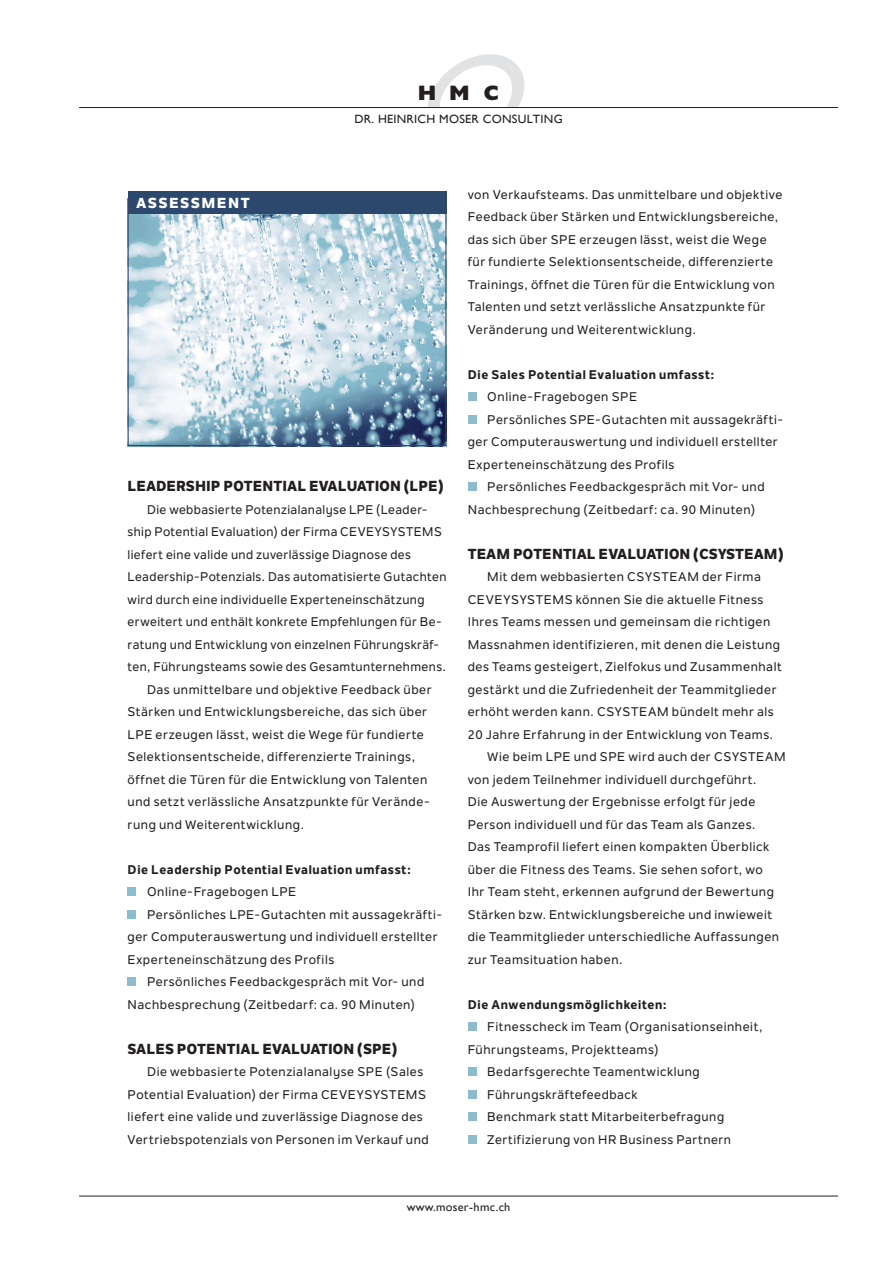
<style>
.page{position:relative;width:893px;height:1263px;background:#fff}
.page>*{position:absolute;margin:0;border:0;box-sizing:border-box;transform-origin:0 0}
.t1{font:800 21px "Gill Sans";color:#231f20}
.HMC_Zwischentitel{font:800 14.4px "Nolan Next";letter-spacing:.005em;color:#231f20}
.HMC_Zwischentitel-2{font:800 14.4px "Nolan Next";letter-spacing:.095em;color:#fff}
.HMC_Lauftext{font:500 12.45px/22.5px "Nolan Next";letter-spacing:.04em;color:#231f20}
.HMC_Lauftext-2{font:800 12.45px "Nolan Next";letter-spacing:.05em;color:#231f20}
.t2{font:12px "Gill Sans";letter-spacing:.02em;color:#231f20}
</style>
<div class="page">
<svg style="left:428px;top:54px;width:96px;height:53px"></svg>
<hr style="left:79px;top:107px;width:759px;height:1px;background:#231f20">
<img style="left:130px;top:214px;width:314px;height:230px">
<div style="left:128px;top:887px;width:8px;height:9px;background:#8dbdcc"></div>
<div style="left:128px;top:910px;width:8px;height:9px;background:#8dbdcc"></div>
<div style="left:128px;top:977px;width:8px;height:9px;background:#8dbdcc"></div>
<hr style="left:79px;top:1196px;width:759px;height:1px;background:#231f20">
<div style="left:468px;top:392px;width:8px;height:9px;background:#8dbdcc"></div>
<div style="left:468px;top:415px;width:8px;height:9px;background:#8dbdcc"></div>
<div style="left:468px;top:482px;width:8px;height:9px;background:#8dbdcc"></div>
<div style="left:468px;top:1022px;width:8px;height:9px;background:#8dbdcc"></div>
<div style="left:468px;top:1067px;width:8px;height:9px;background:#8dbdcc"></div>
<div style="left:468px;top:1090px;width:8px;height:9px;background:#8dbdcc"></div>
<div style="left:468px;top:1112px;width:8px;height:9px;background:#8dbdcc"></div>
<div style="left:468px;top:1135px;width:8px;height:9px;background:#8dbdcc"></div>
<div style="left:128px;top:191px;width:318px;height:23px;background:#2d486d"></div>
<p class="t1" style="left:418px;top:81px;width:83px">HMC</p>
<p class="t2" style="left:354px;top:112px;width:210px">DR. HEINRICH MOSER CONSULTING</p>
<p class="HMC_Zwischentitel-2" style="left:136px;top:194px;width:115px">ASSESSMENT</p>
<p class="HMC_Zwischentitel" style="left:128px;top:477px;width:318px">LEADERSHIP POTENTIAL EVALUATION (LPE)</p>
<p class="HMC_Lauftext" style="left:128px;top:498px;width:320px;text-indent:19px">Die webbasierte Potenzialanalyse LPE (Leader&shy;ship Potential Evaluation) der Firma CEVEYSYSTEMS liefert eine valide und zuverlässige Diagnose des Leadership-Potenzials. Das automatisierte Gutachten wird durch eine individuelle Experteneinschätzung erweitert und enthält konkrete Empfehlungen für Be&shy;ratung und Entwicklung von einzelnen Führungskräf&shy;ten, Führungsteams sowie des Gesamtunternehmens.</p>
<p class="HMC_Lauftext" style="left:128px;top:678px;width:306px;text-indent:19px">Das unmittelbare und objektive Feedback über Stärken und Entwicklungsbereiche, das sich über LPE erzeugen lässt, weist die Wege für fundierte Selektionsentscheide, differenzierte Trainings, öffnet die Türen für die Entwicklung von Talenten und setzt verlässliche Ansatzpunkte für Verände&shy;rung und Weiterentwicklung.</p>
<p class="HMC_Lauftext-2" style="left:128px;top:861px;width:285px">Die Leadership Potential Evaluation umfasst:</p>
<p class="HMC_Lauftext" style="left:147px;top:880px;width:151px">Online-Fragebogen LPE</p>
<p class="HMC_Lauftext" style="left:128px;top:903px;width:316px;text-indent:19px">Persönliches LPE-Gutachten mit aussagekräfti&shy;ger Computerauswertung und individuell erstellter<br>Experteneinschätzung des Profils</p>
<p class="HMC_Lauftext" style="left:128px;top:970px;width:298px;text-indent:19px">Persönliches Feedbackgespräch mit Vor- und<br>Nachbesprechung (Zeitbedarf: ca. 90 Minuten)</p>
<p class="HMC_Zwischentitel" style="left:128px;top:1039px;width:271px">SALES POTENTIAL EVALUATION (SPE)</p>
<p class="HMC_Lauftext" style="left:128px;top:1060px;width:303px;text-indent:19px">Die webbasierte Potenzialanalyse SPE (Sales Potential Evaluation) der Firma CEVEYSYSTEMS liefert eine valide und zuverlässige Diagnose des Vertriebspotenzials von Personen im Verkauf und</p>
<p class="HMC_Lauftext" style="left:468px;top:183px;width:316px">von Verkaufsteams. Das unmittelbare und objektive Feedback über Stärken und Entwicklungsbereiche, das sich über SPE erzeugen lässt, weist die Wege für fundierte Selektionsentscheide, differenzierte Trainings, öffnet die Türen für die Entwicklung von Talenten und setzt verlässliche Ansatzpunkte für Veränderung und Weiterentwicklung.</p>
<p class="HMC_Lauftext-2" style="left:468px;top:366px;width:248px">Die Sales Potential Evaluation umfasst:</p>
<p class="HMC_Lauftext" style="left:487px;top:385px;width:151px">Online-Fragebogen SPE</p>
<p class="HMC_Lauftext" style="left:468px;top:408px;width:317px;text-indent:19px">Persönliches SPE-Gutachten mit aussagekräfti&shy;ger Computerauswertung und individuell erstellter<br>Experteneinschätzung des Profils</p>
<p class="HMC_Lauftext" style="left:468px;top:475px;width:298px;text-indent:19px">Persönliches Feedbackgespräch mit Vor- und<br>Nachbesprechung (Zeitbedarf: ca. 90 Minuten)</p>
<p class="HMC_Zwischentitel" style="left:468px;top:544px;width:317px">TEAM POTENTIAL EVALUATION (CSYSTEAM)</p>
<p class="HMC_Lauftext" style="left:468px;top:565px;width:316px;text-indent:19px">Mit dem webbasierten CSYSTEAM der Firma CEVEYSYSTEMS können Sie die aktuelle Fitness Ihres Teams messen und gemeinsam die richtigen Massnahmen identifizieren, mit denen die Leistung des Teams gesteigert, Zielfokus und Zusammenhalt gestärkt und die Zufriedenheit der Teammitglieder erhöht werden kann. CSYSTEAM bündelt mehr als 20 Jahre Erfahrung in der Entwicklung von Teams.</p>
<p class="HMC_Lauftext" style="left:468px;top:745px;width:320px;text-indent:19px">Wie beim LPE und SPE wird auch der CSYSTEAM von jedem Teilnehmer individuell durchgeführt.</p>
<p class="HMC_Lauftext" style="left:468px;top:790px;width:313px">Die Auswertung der Ergebnisse erfolgt für jede Person individuell und für das Team als Ganzes.<br>Das Teamprofil liefert einen kompakten Überblick über die Fitness des Teams. Sie sehen sofort, wo Ihr Team steht, erkennen aufgrund der Bewertung Stärken bzw. Entwicklungsbereiche und inwieweit die Teammitglieder unterschiedliche Auffassungen zur Teamsituation haben.</p>
<p class="HMC_Lauftext-2" style="left:468px;top:996px;width:201px">Die Anwendungsmöglichkeiten:</p>
<p class="HMC_Lauftext" style="left:468px;top:1015px;width:296px;text-indent:19px">Fitnesscheck im Team (Organisationseinheit,<br>Führungsteams, Projektteams)</p>
<p class="HMC_Lauftext" style="left:487px;top:1060px;width:214px">Bedarfsgerechte Teamentwicklung</p>
<p class="HMC_Lauftext" style="left:487px;top:1083px;width:152px">Führungskräftefeedback</p>
<p class="HMC_Lauftext" style="left:487px;top:1105px;width:238px">Benchmark statt Mitarbeiterbefragung</p>
<p class="HMC_Lauftext" style="left:487px;top:1128px;width:245px">Zertifizierung von HR Business Partnern</p>
<p class="t2" style="left:407px;top:1200px;width:105px">www.moser-hmc.ch</p>
</div>
